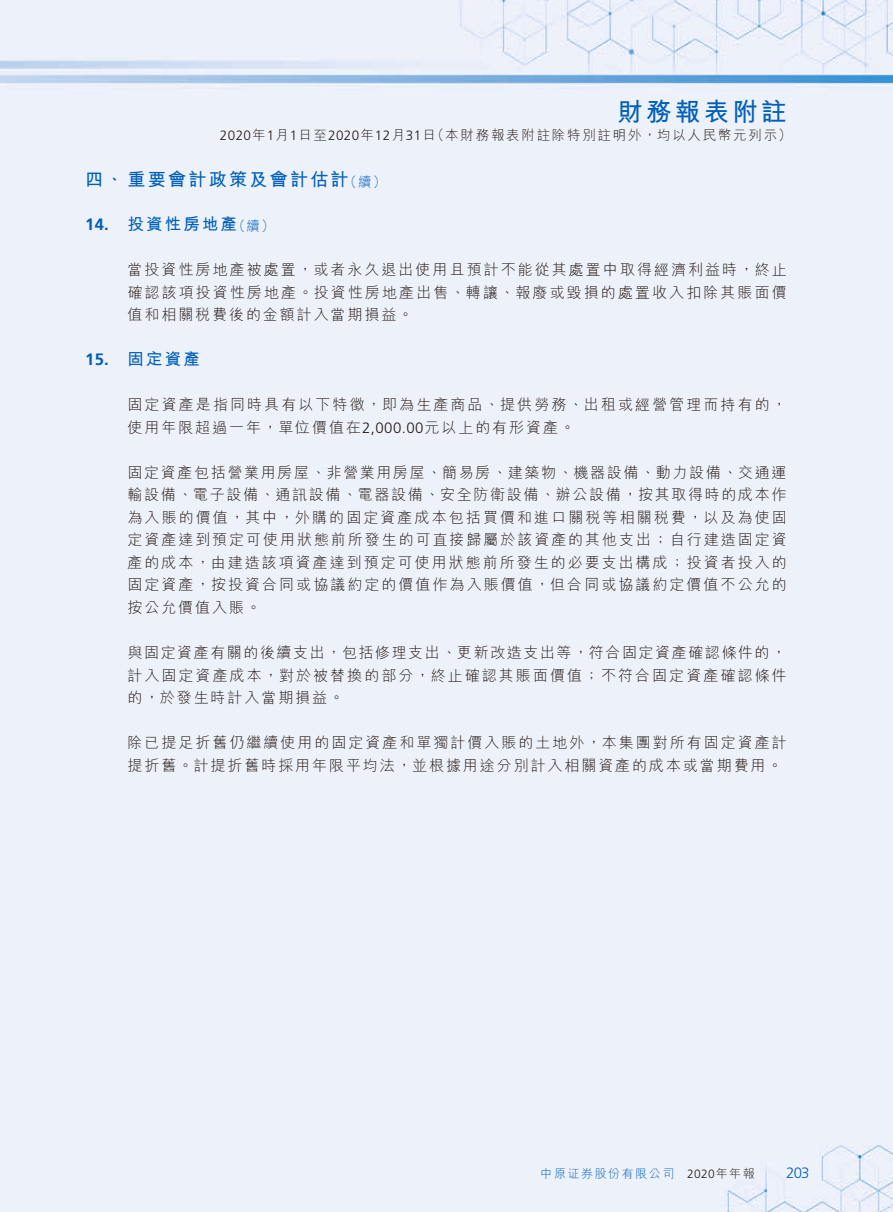
<style>
.page{position:relative;width:893px;height:1212px;background:#edf1fa}
.page>*{position:absolute;margin:0;border:0;box-sizing:border-box;transform-origin:0 0}
.t1{font:700 25.5px "M Hei HK";letter-spacing:.13em;color:#005fb9}
.t2{font:700 18px "M Hei HK";letter-spacing:.13em;color:#005fb9}
.t3{font:700 16.5px "M Hei HK";letter-spacing:.13em;color:#005fb9}
.t4{font:300 15px/22.5px "M Hei HK";letter-spacing:.135em;color:#231916;text-align:justify}
.t5{font:300 15px "Frutiger LT Std";color:#005fb9}
.t6{font:300 13.5px "M Hei HK";letter-spacing:.13em;color:#231916}
.t7{font:300 12px "M Hei HK";letter-spacing:.13em;color:#005fb9}
.s1{font-family:"Frutiger LT Std"}
.s2{font-weight:300;font-size:13.5px}
.s3{font-family:"M Hei HKS"}
.s4{font-family:"Frutiger LT Std";color:#231916}
.s5{color:#231916}
</style>
<div class="page">
<h1 class="t1" style="left:617px;top:93px;width:171px">財務報表附註</h1>
<p class="t6" style="left:220px;top:128px;width:573px"><span class="s1">2020</span>年<span class="s1">1</span>月<span class="s1">1</span>日至<span class="s1">2020</span>年<span class="s1">12</span>月<span class="s1">31</span>日（本財務報表附註除特別註明外，均以人民幣元列示）</p>
<p class="t2" style="left:85px;top:166px;width:303px">四、 重要會計政策及會計估計<span class="s2">（續）</span></p>
<p class="t3" style="left:85px;top:212px;width:191px"><span class="s1">14.</span> 投資性房地產<span class="s2">（續）</span></p>
<p class="t4" style="left:128px;top:258px;width:661px">當投資性房地產被處置，或者永久退出使用且預計不能從其處置中取得經濟利益時，終止確認該項投資性房地產。投資性房地產出售、轉讓、報廢或毀損的處置收入扣除其賬面價值和相關稅費後的金額計入當期損益。</p>
<p class="t3" style="left:85px;top:347px;width:116px"><span class="s1">15.</span> 固定資產</p>
<p class="t4" style="left:128px;top:393px;width:661px">固定資產是指同時具有以下特徵，即為生產商品、提供勞務、出租或經營管理而持有的，使用年限超過一年，單位價值在<span class="s1">2,000.00</span>元以上的有形資產。</p>
<p class="t4" style="left:128px;top:461px;width:661px">固定資產包括營業用房屋、非營業用房屋、簡易房、建築物、機器設備、動力設備、交通運輸設備、電子設備、通訊設備、電器設備、安全防衛設備、辦公設備，按其取得時的成本作為入賬的價值，其中，外購的固定資產成本包括買價和進口關稅等相關稅費，以及為使固定資產達到預定可使用狀態前所發生的可直接歸屬於該資產的其他支出；自行建造固定資產的成本，由建造該項資產達到預定可使用狀態前所發生的必要支出構成；投資者投入的固定資產，按投資合同或協議約定的價值作為入賬價值，但合同或協議約定價值不公允的按公允價值入賬。</p>
<p class="t4" style="left:128px;top:641px;width:660px">與固定資產有關的後續支出，包括修理支出、更新改造支出等，符合固定資產確認條件的，計入固定資產成本，對於被替換的部分，終止確認其賬面價值；不符合固定資產確認條件的，於發生時計入當期損益。</p>
<p class="t4" style="left:128px;top:731px;width:661px">除已提足折舊仍繼續使用的固定資產和單獨計價入賬的土地外，本集團對所有固定資產計提折舊。計提折舊時採用年限平均法，並根據用途分別計入相關資產的成本或當期費用。</p>
<p class="t7" style="left:541px;top:1167px;width:216px"><span class="s3">中原證券</span>股份有限公司 <span class="s4">2020</span><span class="s5">年年報</span></p>
<p class="t5" style="left:786px;top:1164px;width:25px">203</p>
</div>
